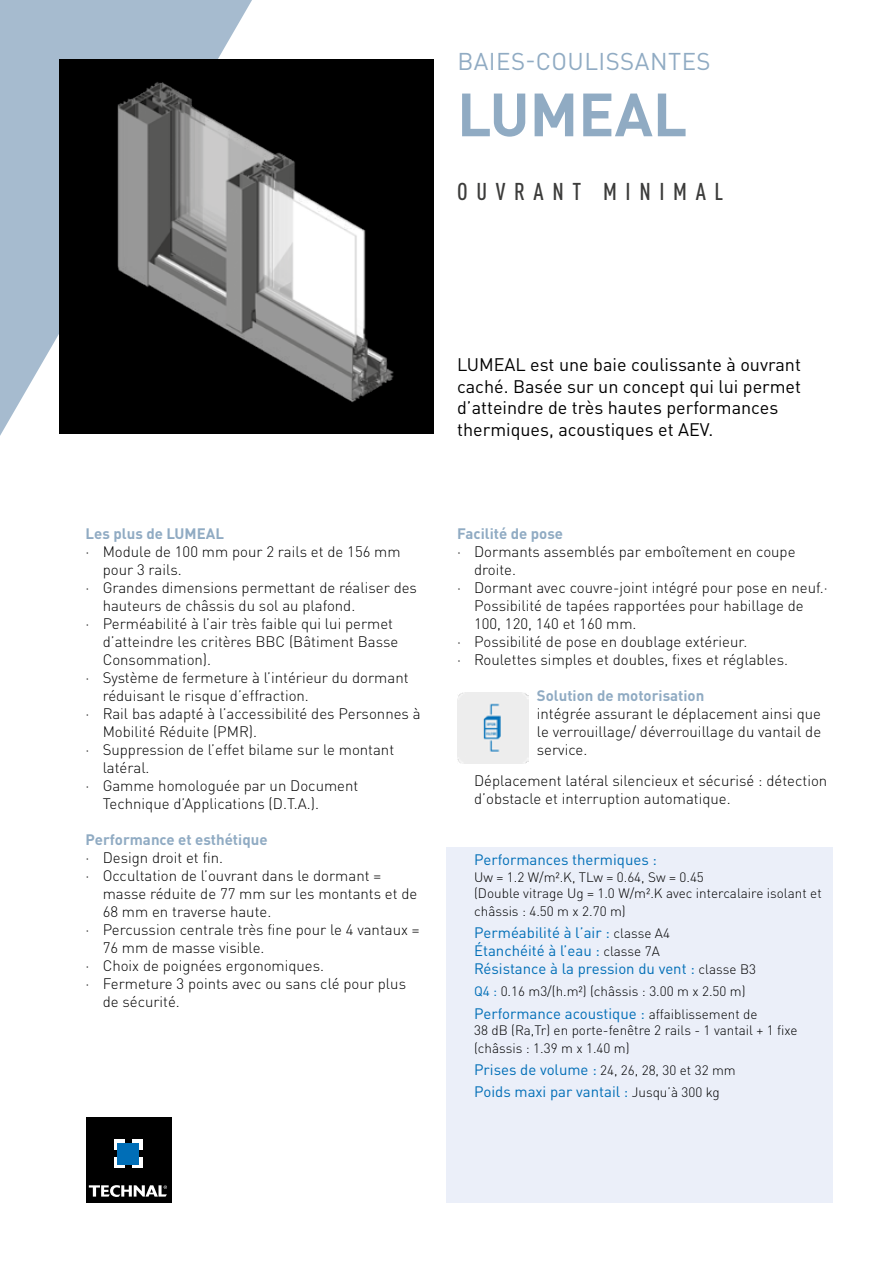
<style>
.page{position:relative;width:893px;height:1263px;background:#fff}
.page>*{position:absolute;margin:0;border:0;box-sizing:border-box;transform-origin:0 0}
.t1{font:700 60px "DIN Pro";color:#90abc3}
.t2{font:24px "DIN Pro";letter-spacing:.02em;color:#90abc3}
.t3{font:500 condensed 24px "DIN Pro";letter-spacing:.36em;color:#3c3c3b}
.t4{font:18px/21.6px "DIN Pro";color:#000}
.t5{font:300 15px/18px "DIN Pro";color:#000;text-align:justify}
.t6{font:15px/18px "DIN Pro";color:#006eb7}
.t7{font:700 15px "DIN Pro";color:#90abc3}
.t8{font:300 13.5px/16.2px "DIN Pro";color:#000}
.s1{font-weight:300;font-size:13.5px;color:#000}
.s2{font-weight:400;color:#006eb7}
.s3{font-weight:400;font-size:15px;color:#006eb7}
</style>
<div class="page">
<div style="left:446px;top:847px;width:387px;height:356px;background:#ebeff9"></div>
<svg style="left:0;top:0;width:274px;height:436px;background:#b2c3d4"></svg>
<div style="left:86px;top:1118px;width:85px;height:85px;background:#000"></div>
<div style="left:114px;top:1139px;width:10px;height:11px;background:#fff"></div>
<div style="left:132px;top:1139px;width:10px;height:11px;background:#fff"></div>
<svg style="left:114px;top:1158px;width:10px;height:10px"></svg>
<svg style="left:132px;top:1158px;width:10px;height:10px"></svg>
<div style="left:117px;top:1143px;width:22px;height:21px;background:#006eb7"></div>
<svg style="left:89px;top:1185px;width:78px;height:12px"></svg>
<div style="left:60px;top:60px;width:374px;height:374px;background:#000"></div>
<img style="left:117px;top:82px;width:277px;height:320px">
<img style="left:457px;top:692px;width:71px;height:71px">
<h2 class="t2" style="left:457px;top:43px;width:255px">BAIES-COULISSANTES</h2>
<h1 class="t1" style="left:457px;top:65px;width:232px">LUMEAL</h1>
<h2 class="t3" style="left:457px;top:174px;width:268px">OUVRANT MINIMAL</h2>
<p class="t7" style="left:86px;top:521px;width:140px">Les plus de LUMEAL</p>
<p class="t5" style="left:86px;top:541px;width:316px">· Module de 100 mm pour 2 rails et de 156 mm</p>
<p class="t5" style="left:103px;top:559px;width:81px">pour 3 rails.</p>
<p class="t5" style="left:86px;top:577px;width:333px">· Grandes dimensions permettant de réaliser des</p>
<p class="t5" style="left:103px;top:595px;width:254px">hauteurs de châssis du sol au plafond.</p>
<p class="t5" style="left:86px;top:613px;width:309px">· Perméabilité à l’air très faible qui lui permet</p>
<p class="t5" style="left:103px;top:631px;width:297px">d’atteindre les critères BBC (Bâtiment Basse</p>
<p class="t5" style="left:103px;top:649px;width:110px">Consommation).</p>
<p class="t5" style="left:86px;top:667px;width:324px">· Système de fermeture à l’intérieur du dormant</p>
<p class="t5" style="left:103px;top:685px;width:208px">réduisant le risque d’effraction.</p>
<p class="t5" style="left:86px;top:703px;width:336px">· Rail bas adapté à l’accessibilité des Personnes à</p>
<p class="t5" style="left:103px;top:721px;width:156px">Mobilité Réduite (PMR).</p>
<p class="t5" style="left:86px;top:739px;width:310px">· Suppression de l’effet bilame sur le montant</p>
<p class="t5" style="left:103px;top:757px;width:48px">latéral.</p>
<p class="t5" style="left:86px;top:775px;width:274px">· Gamme homologuée par un Document</p>
<p class="t5" style="left:103px;top:793px;width:218px">Technique d’Applications (D.T.A.).</p>
<p class="t7" style="left:86px;top:827px;width:183px">Performance et esthétique</p>
<p class="t5" style="left:86px;top:847px;width:139px">· Design droit et fin.</p>
<p class="t5" style="left:86px;top:865px;width:297px">· Occultation de l’ouvrant dans le dormant =</p>
<p class="t5" style="left:103px;top:883px;width:316px">masse réduite de 77 mm sur les montants et de</p>
<p class="t5" style="left:103px;top:901px;width:170px">68 mm en traverse haute.</p>
<p class="t5" style="left:86px;top:919px;width:335px">· Percussion centrale très fine pour le 4 vantaux =</p>
<p class="t5" style="left:103px;top:937px;width:163px">76 mm de masse visible.</p>
<p class="t5" style="left:86px;top:955px;width:240px">· Choix de poignées ergonomiques.</p>
<p class="t5" style="left:86px;top:973px;width:322px">· Fermeture 3 points avec ou sans clé pour plus</p>
<p class="t5" style="left:103px;top:991px;width:79px">de sécurité.</p>
<p class="t4" style="left:457px;top:352px;width:346px">LUMEAL est une baie coulissante à ouvrant caché. Basée sur un concept qui lui permet d’atteindre de très hautes performances thermiques, acoustiques et AEV.</p>
<p class="t7" style="left:457px;top:521px;width:108px">Facilité de pose</p>
<p class="t5" style="left:457px;top:541px;width:340px">· Dormants assemblés par emboîtement en coupe</p>
<p class="t5" style="left:474px;top:559px;width:43px">droite.</p>
<p class="t5" style="left:457px;top:577px;width:372px">· Dormant avec couvre-joint intégré pour pose en neuf.·</p>
<p class="t5" style="left:474px;top:595px;width:331px">Possibilité de tapées rapportées pour habillage de</p>
<p class="t5" style="left:474px;top:613px;width:164px">100, 120, 140 et 160 mm.</p>
<p class="t5" style="left:457px;top:631px;width:292px">· Possibilité de pose en doublage extérieur.</p>
<p class="t5" style="left:457px;top:649px;width:332px">· Roulettes simples et doubles, fixes et réglables.</p>
<p class="t7" style="left:537px;top:683px;width:169px">Solution de motorisation</p>
<p class="t5" style="left:537px;top:703px;width:286px">intégrée assurant le déplacement ainsi que le verrouillage/ déverrouillage du vantail de service.</p>
<p class="t5" style="left:474px;top:770px;width:355px">Déplacement latéral silencieux et sécurisé : détection d’obstacle et interruption automatique.</p>
<p class="t6" style="left:474px;top:849px;width:184px">Performances thermiques :</p>
<p class="t8" style="left:474px;top:867px;width:349px">Uw = 1.2 W/m².K, TLw = 0.64, Sw = 0.45<br>(Double vitrage Ug = 1.0 W/m².K avec intercalaire isolant et</p>
<p class="t8" style="left:474px;top:902px;width:153px">châssis : 4.50 m x 2.70 m)</p>
<p class="t6" style="left:474px;top:922px;width:283px">Perméabilité à l’air : <span class="s1">classe A4<br></span>Étanchéité à l’eau : <span class="s1">classe 7A<br></span>Résistance à la pression du vent : <span class="s1">classe B3</span></p>
<p class="t8" style="left:474px;top:982px;width:273px"><span class="s2">Q4 :</span> 0.16 m3/(h.m²) (châssis : 3.00 m x 2.50 m)</p>
<p class="t6" style="left:474px;top:1003px;width:285px">Performance acoustique : <span class="s1">affaiblissement de</span></p>
<p class="t8" style="left:474px;top:1020px;width:325px;line-height:18px">38 dB (Ra,Tr) en porte-fenêtre 2 rails - 1 vantail + 1 fixe (châssis : 1.39 m x 1.40 m)</p>
<p class="t8" style="left:474px;top:1061px;width:263px"><span class="s3">Prises de volume :</span> 24, 26, 28, 30 et 32 mm</p>
<p class="t6" style="left:474px;top:1081px;width:247px">Poids maxi par vantail : <span class="s1">Jusqu’à 300 kg</span></p>
</div>
